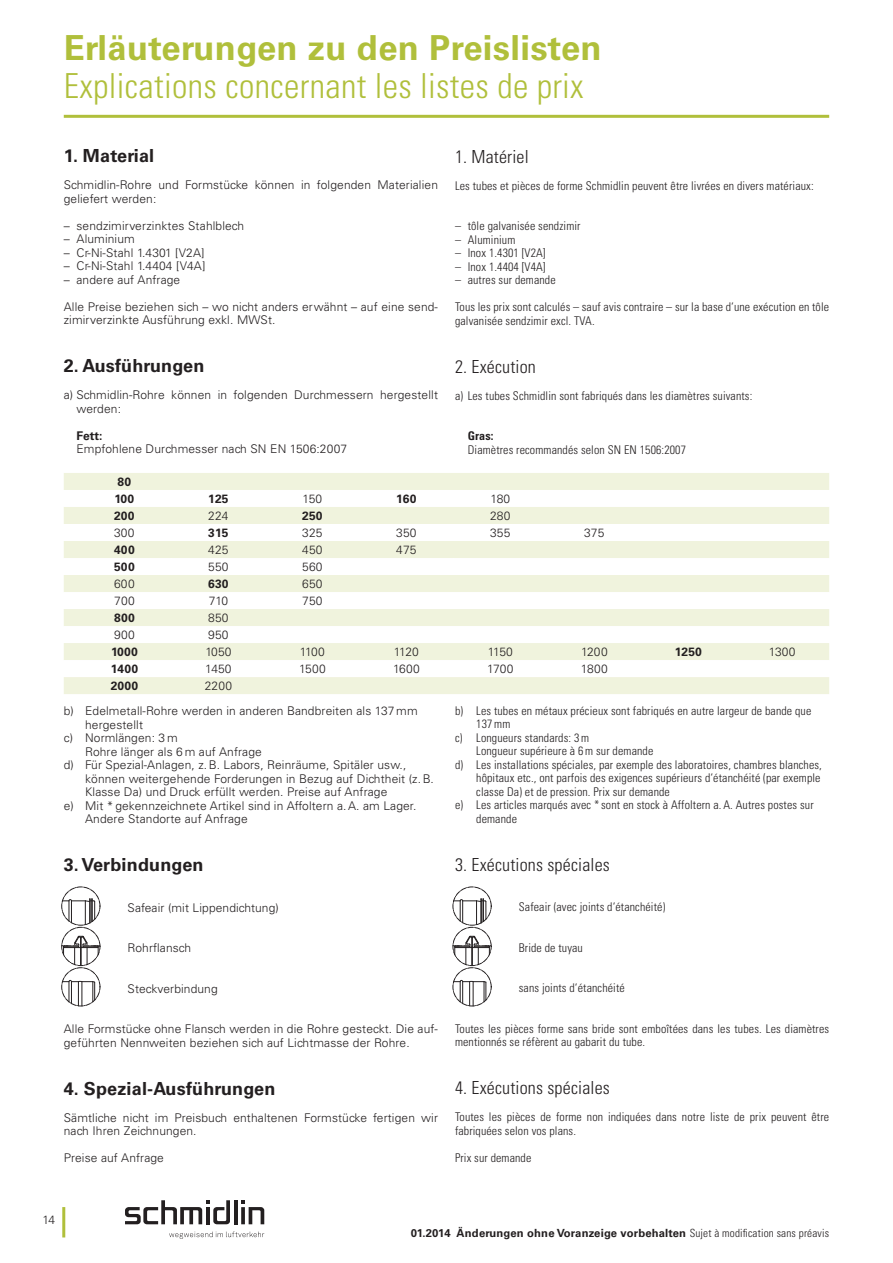
<style>
.page{position:relative;width:893px;height:1263px;background:#fff}
.page>*{position:absolute;margin:0;border:0;box-sizing:border-box;transform-origin:0 0}
.t1{font:300 condensed 34.5px "Univers";letter-spacing:.01em;color:#b0bf3b}
.t2{font:700 34.5px "Univers CE";letter-spacing:.01em;color:#b0bf3b}
.t3{font:300 condensed 18px "Univers";letter-spacing:.01em;color:#231f20}
.t4{font:700 18px "Univers CE";letter-spacing:.01em;color:#231f20}
.t5{font:300 condensed 12px/13.5px "Univers";letter-spacing:.01em;color:#231f20}
.t6{font:300 12px/13.5px "Univers";letter-spacing:.01em;color:#231f20}
.t7{font:300 12px "Univers CE";letter-spacing:.01em;color:#231f20}
.t8{font:700 12px/17px "Univers CE";letter-spacing:.01em;color:#231f20}
.t9{font:700 condensed 12px "Univers";color:#231f20}
.t10{font:700 11.25px "Univers CE";letter-spacing:.015em;color:#231f20}
.s1{font-family:"Univers";font-weight:300;font-stretch:condensed}
</style>
<div class="page">
<svg style="left:241px;top:1200px;width:23px;height:24px"></svg>
<hr style="left:234px;top:1200px;width:3px;height:24px;background:#231f20">
<svg style="left:125px;top:1200px;width:105px;height:24px"></svg>
<svg style="left:169px;top:1231px;width:95px;height:8px"></svg>
<hr style="left:62px;top:1207px;width:3px;height:30px;background:#b0bf3b">
<hr style="left:64px;top:115px;width:765px;height:3px;background:#b0bf3b">
<div style="left:64px;top:473px;width:765px;height:221px;background:#f0f3dd"></div>
<svg style="left:64px;top:490px;width:765px;height:187px"></svg>
<div style="left:61px;top:927px;width:39px;height:39px;border:1px dashed #231f20;border-radius:50%"></div>
<div style="left:61px;top:887px;width:39px;height:38px;border:1px dashed #231f20;border-radius:50%"></div>
<div style="left:61px;top:967px;width:39px;height:39px;border:1px dashed #231f20;border-radius:50%"></div>
<svg style="left:62px;top:980px;width:33px;height:26px"></svg>
<svg style="left:62px;top:898px;width:33px;height:27px"></svg>
<svg style="left:62px;top:936px;width:38px;height:29px"></svg>
<div style="left:453px;top:927px;width:38px;height:39px;border:1px dashed #231f20;border-radius:50%"></div>
<div style="left:453px;top:887px;width:38px;height:38px;border:1px dashed #231f20;border-radius:50%"></div>
<div style="left:453px;top:967px;width:38px;height:39px;border:1px dashed #231f20;border-radius:50%"></div>
<svg style="left:454px;top:980px;width:33px;height:26px"></svg>
<svg style="left:454px;top:898px;width:33px;height:27px"></svg>
<svg style="left:453px;top:936px;width:38px;height:29px"></svg>
<h1 class="t2" style="left:64px;top:28px;width:539px">Erläuterungen zu den Preislisten</h1>
<h1 class="t1" style="left:64px;top:65px;width:521px">Explications concernant les listes de prix</h1>
<h2 class="t4" style="left:64px;top:145px;width:92px">1. Material</h2>
<p class="t6" style="left:64px;top:178px;width:376px">Schmidlin-Rohre und Formstücke können in folgenden Materialien geliefert werden:</p>
<p class="t6" style="left:64px;top:219px;width:182px">– sendzimirverzinktes Stahlblech</p>
<p class="t6" style="left:64px;top:232px;width:73px">– Aluminium</p>
<p class="t6" style="left:64px;top:246px;width:142px">– Cr-Ni-Stahl 1.4301 [V2A]</p>
<p class="t6" style="left:64px;top:259px;width:143px">– Cr-Ni-Stahl 1.4404 [V4A]</p>
<p class="t6" style="left:64px;top:273px;width:118px">– andere auf Anfrage</p>
<p class="t6" style="left:64px;top:300px;width:376px">Alle Preise beziehen sich – wo nicht anders erwähnt – auf eine send&shy;zimirverzinkte Ausführung exkl. MWSt.</p>
<h2 class="t4" style="left:64px;top:355px;width:142px">2. Ausführungen</h2>
<p class="t6" style="left:77px;top:388px;width:363px;text-indent:-13px">a) Schmidlin-Rohre können in folgenden Durchmessern hergestellt werden:</p>
<p class="t8" style="left:77px;top:428px;width:27px">Fett:</p>
<p class="t6" style="left:77px;top:442px;width:272px">Empfohlene Durchmesser nach SN EN 1506:2007</p>
<p class="t8" style="left:114px;top:474px;width:21px">80<br>100</p>
<h2 class="t3" style="left:455px;top:146px;width:75px">1. Matériel</h2>
<p class="t5" style="left:455px;top:179px;width:360px">Les tubes et pièces de forme Schmidlin peuvent être livrées en divers matériaux:</p>
<p class="t5" style="left:455px;top:219px;width:127px">– tôle galvanisée sendzimir</p>
<p class="t5" style="left:455px;top:233px;width:62px">– Aluminium</p>
<p class="t5" style="left:455px;top:246px;width:92px">– Inox 1.4301 [V2A]</p>
<p class="t5" style="left:455px;top:260px;width:92px">– Inox 1.4404 [V4A]</p>
<p class="t5" style="left:455px;top:273px;width:102px">– autres sur demande</p>
<p class="t5" style="left:455px;top:300px;width:376px">Tous les prix sont calculés – sauf avis contraire – sur la base d‘une exécution en tôle galvanisée sendzimir excl. TVA.</p>
<h2 class="t3" style="left:455px;top:356px;width:82px">2. Exécution</h2>
<p class="t5" style="left:455px;top:389px;width:299px">a) Les tubes Schmidlin sont fabriqués dans les diamètres suivants:</p>
<p class="t9" style="left:468px;top:429px;width:27px">Gras:</p>
<p class="t5" style="left:468px;top:443px;width:220px">Diamètres recommandés selon SN EN 1506:2007</p>
<p class="t8" style="left:208px;top:491px;width:22px">125</p>
<p class="t6" style="left:302px;top:492px;width:21px">150</p>
<p class="t8" style="left:396px;top:491px;width:22px">160</p>
<p class="t7" style="left:490px;top:492px;width:21px">180</p>
<p class="t8" style="left:114px;top:508px;width:22px">200</p>
<p class="t6" style="left:208px;top:509px;width:22px">224</p>
<p class="t8" style="left:302px;top:508px;width:22px">250</p>
<p class="t7" style="left:490px;top:509px;width:22px">280</p>
<p class="t7" style="left:114px;top:526px;width:22px">300</p>
<p class="t8" style="left:208px;top:525px;width:22px">315</p>
<p class="t7" style="left:302px;top:526px;width:22px">325</p>
<p class="t7" style="left:396px;top:526px;width:22px">350</p>
<p class="t7" style="left:490px;top:526px;width:22px">355</p>
<p class="t7" style="left:584px;top:526px;width:22px">375</p>
<p class="t8" style="left:114px;top:542px;width:22px">400</p>
<p class="t6" style="left:208px;top:543px;width:22px">425</p>
<p class="t7" style="left:302px;top:543px;width:22px">450</p>
<p class="t7" style="left:396px;top:543px;width:22px">475</p>
<p class="t8" style="left:114px;top:559px;width:22px">500</p>
<p class="t6" style="left:208px;top:560px;width:22px">550</p>
<p class="t7" style="left:302px;top:560px;width:22px">560</p>
<p class="t7" style="left:114px;top:577px;width:22px">600</p>
<p class="t8" style="left:208px;top:576px;width:22px">630</p>
<p class="t7" style="left:302px;top:577px;width:22px">650</p>
<p class="t7" style="left:114px;top:594px;width:22px">700</p>
<p class="t7" style="left:209px;top:594px;width:21px">710</p>
<p class="t7" style="left:302px;top:594px;width:22px">750</p>
<p class="t8" style="left:114px;top:610px;width:22px">800</p>
<p class="t7" style="left:208px;top:611px;width:22px">850</p>
<p class="t7" style="left:114px;top:628px;width:22px">900</p>
<p class="t7" style="left:208px;top:628px;width:22px">950</p>
<p class="t8" style="left:111px;top:644px;width:28px">1000</p>
<p class="t7" style="left:205px;top:645px;width:28px">1050</p>
<p class="t7" style="left:300px;top:645px;width:27px">1100</p>
<p class="t7" style="left:394px;top:645px;width:27px">1120</p>
<p class="t7" style="left:488px;top:645px;width:27px">1150</p>
<p class="t7" style="left:581px;top:645px;width:28px">1200</p>
<p class="t8" style="left:675px;top:644px;width:29px">1250</p>
<p class="t7" style="left:769px;top:645px;width:28px">1300</p>
<p class="t8" style="left:111px;top:661px;width:29px">1400</p>
<p class="t7" style="left:205px;top:662px;width:28px">1450</p>
<p class="t7" style="left:299px;top:662px;width:28px">1500</p>
<p class="t7" style="left:393px;top:662px;width:28px">1600</p>
<p class="t7" style="left:487px;top:662px;width:28px">1700</p>
<p class="t7" style="left:581px;top:662px;width:28px">1800</p>
<p class="t8" style="left:111px;top:678px;width:29px">2000</p>
<p class="t7" style="left:205px;top:679px;width:29px">2200</p>
<p class="t6" style="left:64px;top:704px;width:355px">b) Edelmetall-Rohre werden in anderen Bandbreiten als 137mm</p>
<p class="t6" style="left:85px;top:718px;width:59px">hergestellt</p>
<p class="t6" style="left:64px;top:731px;width:115px">c) Normlängen: 3m</p>
<p class="t6" style="left:85px;top:745px;width:178px">Rohre länger als 6m auf Anfrage</p>
<p class="t6" style="left:64px;top:758px;width:344px">d) Für Spezial-Anlagen, z.B. Labors, Reinräume, Spitäler usw.,</p>
<p class="t6" style="left:85px;top:772px;width:350px">können weitergehende Forderungen in Bezug auf Dichtheit (z.B.</p>
<p class="t6" style="left:85px;top:785px;width:304px">Klasse Da) und Druck erfüllt werden. Preise auf Anfrage</p>
<p class="t6" style="left:64px;top:799px;width:354px">e) Mit * gekennzeichnete Artikel sind in Affoltern a.A. am Lager.</p>
<p class="t6" style="left:85px;top:812px;width:164px">Andere Standorte auf Anfrage</p>
<h2 class="t4" style="left:64px;top:854px;width:141px">3. Verbindungen</h2>
<p class="t6" style="left:128px;top:901px;width:153px">Safeair (mit Lippendichtung)</p>
<p class="t6" style="left:128px;top:941px;width:65px">Rohrflansch</p>
<p class="t6" style="left:128px;top:982px;width:92px">Steckverbindung</p>
<p class="t6" style="left:64px;top:1022px;width:376px">Alle Formstücke ohne Flansch werden in die Rohre gesteckt. Die auf&shy;geführten Nennweiten beziehen sich auf Lichtmasse der Rohre.</p>
<h2 class="t4" style="left:64px;top:1078px;width:213px">4. Spezial-Ausführungen</h2>
<p class="t6" style="left:64px;top:1111px;width:376px">Sämtliche nicht im Preisbuch enthaltenen Formstücke fertigen wir nach Ihren Zeichnungen.</p>
<p class="t6" style="left:64px;top:1151px;width:102px">Preise auf Anfrage</p>
<p class="t5" style="left:455px;top:704px;width:358px">b) Les tubes en métaux précieux sont fabriqués en autre largeur de bande que</p>
<p class="t5" style="left:476px;top:717px;width:36px">137mm</p>
<p class="t5" style="left:455px;top:731px;width:136px">c) Longueurs standards: 3m</p>
<p class="t5" style="left:476px;top:744px;width:179px">Longueur supérieure à 6m sur demande</p>
<p class="t5" style="left:455px;top:758px;width:368px">d) Les installations spéciales, par exemple des laboratoires, chambres blanches,</p>
<p class="t5" style="left:476px;top:771px;width:346px">hôpitaux etc., ont parfois des exigences supérieurs d‘étanchéité (par exemple</p>
<p class="t5" style="left:476px;top:785px;width:195px">classe Da) et de pression. Prix sur demande</p>
<p class="t5" style="left:455px;top:798px;width:360px">e) Les articles marqués avec * sont en stock à Affoltern a. A. Autres postes sur</p>
<p class="t5" style="left:476px;top:812px;width:42px">demande</p>
<h2 class="t3" style="left:455px;top:854px;width:156px">3. Exécutions spéciales</h2>
<p class="t5" style="left:519px;top:900px;width:148px">Safeair (avec joints d‘étanchéité)</p>
<p class="t5" style="left:519px;top:941px;width:66px">Bride de tuyau</p>
<p class="t5" style="left:519px;top:981px;width:108px">sans joints d‘étanchéité</p>
<p class="t5" style="left:455px;top:1022px;width:376px">Toutes les pièces forme sans bride sont emboîtées dans les tubes. Les diamètres mentionnés se réfèrent au gabarit du tube.</p>
<h2 class="t3" style="left:455px;top:1077px;width:156px">4. Exécutions spéciales</h2>
<p class="t5" style="left:455px;top:1110px;width:376px">Toutes les pièces de forme non indiquées dans notre liste de prix peuvent être fabriquées selon vos plans.</p>
<p class="t5" style="left:455px;top:1151px;width:78px">Prix sur demande</p>
<p class="t6" style="left:42px;top:1213px;width:14px">14</p>
<p class="t10" style="left:411px;top:1227px;width:420px">01.2014 Änderungen ohne Voranzeige vorbehalten <span class="s1">Sujet à modification sans préavis</span></p>
</div>
